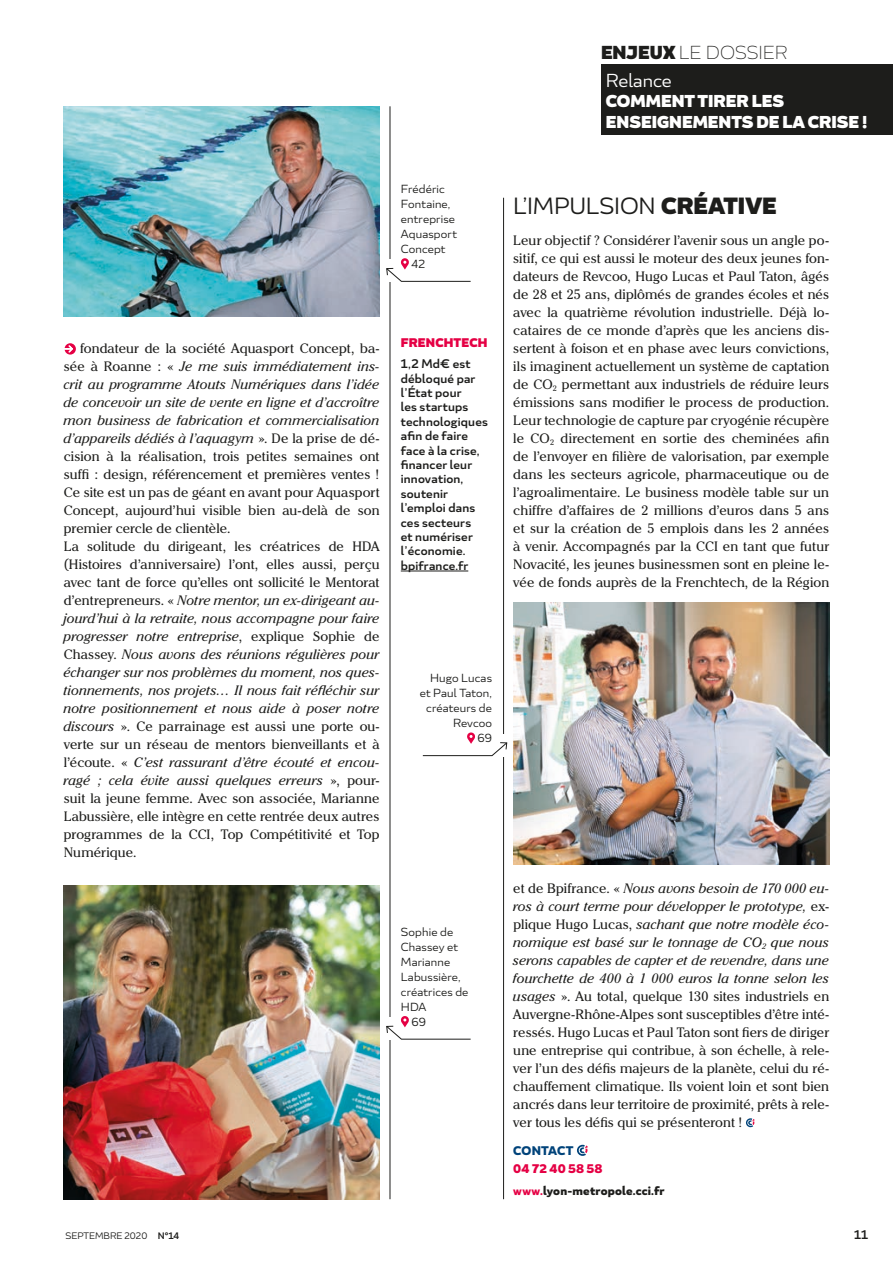
<style>
.page{position:relative;width:893px;height:1263px;background:#fff}
.page>*{position:absolute;margin:0;border:0;box-sizing:border-box;transform-origin:0 0}
.t1{font:300 22.5px "Blanc";letter-spacing:-.01em;color:#1d1d1b}
.t2{font:200 18px "Blanc";color:#1d1d1b}
.t3{font:300 18px "Blanc";color:#fff}
.t4{font:900 16.5px/20.2px "Blanc";color:#fff}
.t5{font:13.5px/18px "Cheltenham IT Cby BT";color:#1d1d1b;text-align:justify}
.t6{font:500 12px/14.4px "Blanc";letter-spacing:.015em;color:#1d1d1b}
.t7{font:700 12px/22.2px "Blanc";letter-spacing:.015em;color:#1d1d1b}
.t8{font:900 12px "Blanc";letter-spacing:.015em;color:#e50044}
.t9{font:700 12px "Blanc";letter-spacing:.005em;color:#00437a}
.t10{font:300 11.25px/15px "Blanc";letter-spacing:.015em;color:#1d1d1b}
.t11{font:300 11.25px "Blanc";color:#1d1d1b}
.t12{font:300 9px "Blanc";color:#1d1d1b}
.s1{font-weight:900}
.s2{font-style:italic}
.s3{color:#e50044}
.s4{font-weight:500}
</style>
<div class="page">
<img style="left:64px;top:106px;width:316px;height:211px">
<hr style="left:390px;top:106px;width:1px;height:1093px;background:#1d1d1b">
<svg style="left:746px;top:1118px;width:9px;height:9px"></svg>
<svg style="left:577px;top:1145px;width:11px;height:11px"></svg>
<hr style="left:503px;top:198px;width:1px;height:1001px;background:#1d1d1b">
<hr style="left:401px;top:571px;width:67px;height:1px;background:#1d1d1b">
<img style="left:513px;top:603px;width:316px;height:261px">
<div style="left:602px;top:65px;width:291px;height:70px;background:#1d1d1b"></div>
<svg style="left:65px;top:343px;width:11px;height:12px"></svg>
<svg style="left:64px;top:344px;width:9px;height:10px"></svg>
<svg style="left:422px;top:732px;width:85px;height:24px"></svg>
<svg style="left:386px;top:258px;width:85px;height:24px"></svg>
<div style="left:384px;top:1017px;width:12px;height:23px;background:#fff"></div>
<svg style="left:386px;top:1016px;width:85px;height:23px"></svg>
<img style="left:64px;top:886px;width:316px;height:313px">
<h2 class="t2" style="left:601px;top:42px;width:188px"><span class="s1">ENJEUX</span> LE DOSSIER</h2>
<h2 class="t3" style="left:606px;top:69px;width:67px">Relance</h2>
<p class="t4" style="left:606px;top:91px;width:263px">COMMENT TIRER LES<br>ENSEIGNEMENTS DE LA CRISE !</p>
<p class="t10" style="left:401px;top:182px;width:57px">Frédéric<br>Fontaine, entreprise<br>Aquasport<br>Concept</p>
<p class="t11" style="left:411px;top:257px;width:15px">42</p>
<p class="t5" style="left:64px;top:339px;width:317px;text-align:left;text-indent:16px">fondateur de la société Aquasport Concept, ba&shy;sée à Roanne : « <span class="s2">Je me suis immédiatement ins&shy;crit au programme Atouts Numériques dans l’idée de concevoir un site de vente en ligne et d’accroître mon business de fabrication et commercialisation d’appareils dédiés à l’aquagym</span> ». De la prise de dé&shy;cision à la réalisation, trois petites semaines ont suffi : design, référencement et premières ventes !<br>Ce site est un pas de géant en avant pour Aquasport Concept, aujourd’hui visible bien au-delà de son premier cercle de clientèle.<br>La solitude du dirigeant, les créatrices de HDA (Histoires d’anniversaire) l’ont, elles aussi, perçu avec tant de force qu’elles ont sollicité le Mentorat d’entrepreneurs. « <span class="s2">Notre mentor, un ex-dirigeant au&shy;jourd’hui à la retraite, nous accompagne pour faire progresser notre entreprise</span>, explique Sophie de Chassey. <span class="s2">Nous avons des réunions régulières pour échanger sur nos problèmes du moment, nos ques&shy;tionnements, nos projets… Il nous fait réfléchir sur notre positionnement et nous aide à poser notre discours</span> ». Ce parrainage est aussi une porte ou&shy;verte sur un réseau de mentors bienveillants et à l’écoute. « <span class="s2">C’est rassurant d’être écouté et encou&shy;ragé ; cela évite aussi quelques erreurs</span> », pour&shy;suit la jeune femme. Avec son associée, Marianne Labussière, elle intègre en cette rentrée deux autres programmes de la CCI, Top Compétitivité et Top Numérique.</p>
<p class="t8" style="left:401px;top:335px;width:88px">FRENCHTECH</p>
<p class="t6" style="left:401px;top:357px;width:89px">1,2 Md€ est débloqué par l’État pour<br>les startups technologiques afin de faire face à la crise, financer leur innovation, soutenir l’emploi dans ces secteurs<br>et numériser l’économie. bpifrance.fr</p>
<p class="t10" style="left:420px;top:671px;width:74px;text-align:right">Hugo Lucas et Paul Taton, créateurs de<br>Revcoo</p>
<p class="t11" style="left:478px;top:731px;width:16px">69</p>
<p class="t10" style="left:401px;top:924px;width:69px">Sophie de<br>Chassey et<br>Marianne<br>Labussière, créatrices de<br>HDA</p>
<p class="t11" style="left:411px;top:1015px;width:16px">69</p>
<h1 class="t1" style="left:513px;top:192px;width:265px">L’IMPULSION <span class="s1">CRÉATIVE</span></h1>
<p class="t5" style="left:513px;top:231px;width:317px">Leur objectif ? Considérer l’avenir sous un angle po&shy;sitif, ce qui est aussi le moteur des deux jeunes fon&shy;dateurs de Revcoo, Hugo Lucas et Paul Taton, âgés de 28 et 25 ans, diplômés de grandes écoles et nés avec la quatrième révolution industrielle. Déjà lo&shy;cataires de ce monde d’après que les anciens dis&shy;sertent à foison et en phase avec leurs convictions, ils imaginent actuellement un système de captation de CO<sub>2</sub> permettant aux industriels de réduire leurs émissions sans modifier le process de production.<br>Leur technologie de capture par cryogénie récupère le CO<sub>2</sub> directement en sortie des cheminées afin de l’envoyer en filière de valorisation, par exemple dans les secteurs agricole, pharmaceutique ou de l’agroalimentaire. Le business modèle table sur un chiffre d’affaires de 2 millions d’euros dans 5 ans et sur la création de 5 emplois dans les 2 années à venir. Accompagnés par la CCI en tant que futur Novacité, les jeunes businessmen sont en pleine le&shy;vée de fonds auprès de la Frenchtech, de la Région</p>
<p class="t5" style="left:513px;top:879px;width:317px">et de Bpifrance. « <span class="s2">Nous avons besoin de 170 000 eu&shy;ros à court terme pour développer le prototype,</span> ex&shy;plique Hugo Lucas, <span class="s2">sachant que notre modèle éco&shy;nomique est basé sur le tonnage de CO</span><sub>2</sub> <span class="s2">que nous serons capables de capter et de revendre, dans une fourchette de 400 à 1 000 euros la tonne selon les usages</span> ». Au total, quelque 130 sites industriels en Auvergne-Rhône-Alpes sont susceptibles d’être inté&shy;ressés. Hugo Lucas et Paul Taton sont fiers de diriger une entreprise qui contribue, à son échelle, à rele&shy;ver l’un des défis majeurs de la planète, celui du ré&shy;chauffement climatique. Ils voient loin et sont bien ancrés dans leur territoire de proximité, prêts à rele&shy;ver tous les défis qui se présenteront !</p>
<p class="t9" style="left:513px;top:1142px;width:62px">CONTACT</p>
<p class="t7" style="left:513px;top:1157px;width:153px"><span class="s3">04 72 40 58 58 www.</span>lyon-metropole.cci.fr</p>
<p class="t12" style="left:65px;top:1230px;width:115px">SEPTEMBRE 2020 <span class="s4">N°14</span></p>
<p class="t6" style="left:854px;top:1227px;width:15px">11</p>
</div>
